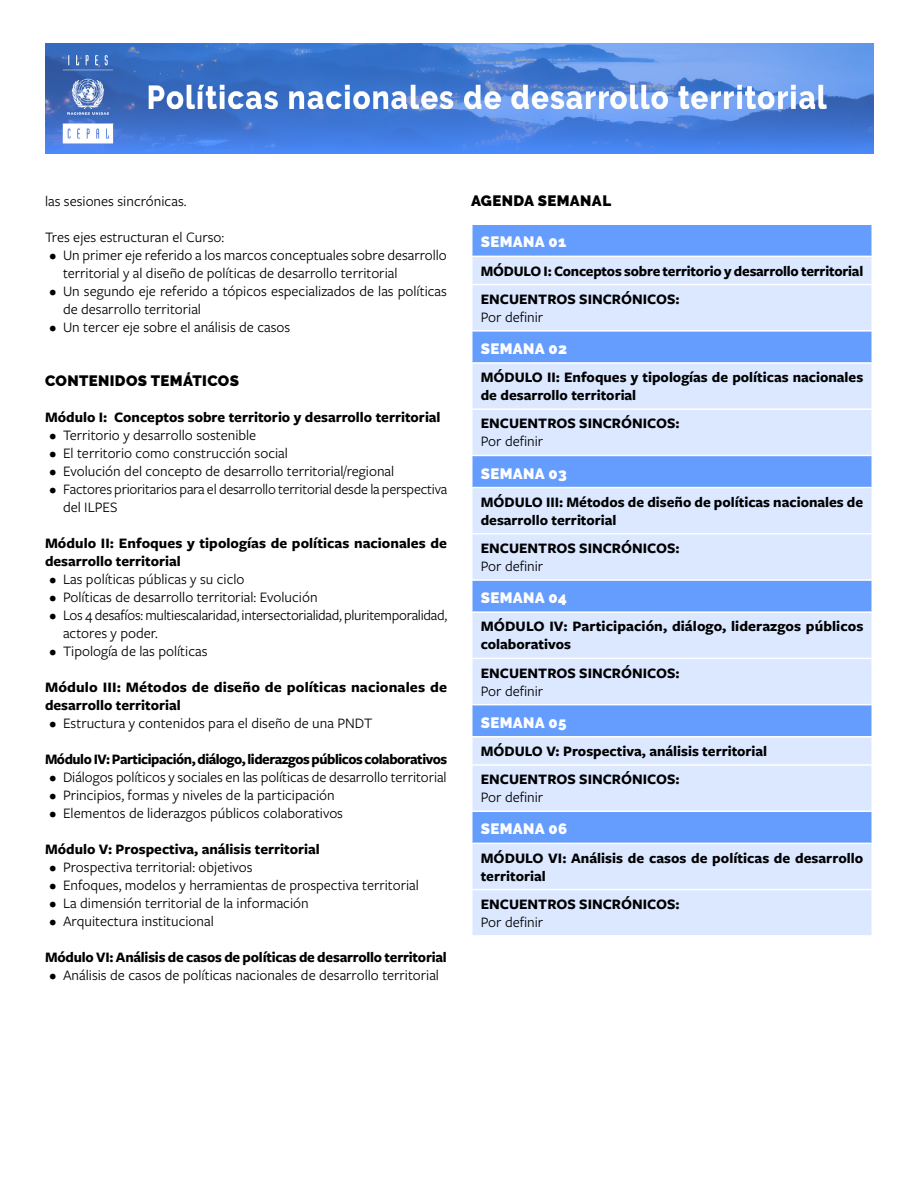
<style>
.page{position:relative;width:918px;height:1188px;background:#fff}
.page>*{position:absolute;margin:0;border:0;box-sizing:border-box;transform-origin:0 0}
.t1{font:15px/18px "Freight Sans Pro";color:#000}
.t2{font:700 15px/18px "Freight Sans Pro";color:#000}
.t3{font:700 15px/18px "Freight Sans Pro";color:#000;scale:1.04 1}
.t4{font:700 15px "Freight Sans Pro";letter-spacing:-.03em;color:#000}
.t5{font:900 15px "Raleway";letter-spacing:.025em;color:#fff}
.t6{font:900 15px "Raleway";letter-spacing:.025em;color:#000}
</style>
<div class="page">
<img style="left:45px;top:44px;width:828px;height:110px">
<div style="left:472px;top:225px;width:400px;height:31px;background:#659dff"></div>
<svg style="left:472px;top:257px;width:400px;height:678px;fill:#dbe8ff"></svg>
<hr style="left:471px;top:284px;width:402px;height:1px;background:#fff">
<hr style="left:471px;top:362px;width:402px;height:2px;background:#fff">
<hr style="left:471px;top:408px;width:402px;height:2px;background:#fff">
<hr style="left:471px;top:487px;width:402px;height:1px;background:#fff">
<hr style="left:471px;top:533px;width:402px;height:2px;background:#fff">
<hr style="left:471px;top:611px;width:402px;height:2px;background:#fff">
<hr style="left:471px;top:658px;width:402px;height:1px;background:#fff">
<hr style="left:471px;top:736px;width:402px;height:2px;background:#fff">
<hr style="left:471px;top:764px;width:402px;height:2px;background:#fff">
<hr style="left:471px;top:843px;width:402px;height:1px;background:#fff">
<hr style="left:471px;top:889px;width:402px;height:1px;background:#fff">
<hr style="left:471px;top:330px;width:402px;height:2px;background:#fff">
<hr style="left:471px;top:455px;width:402px;height:1px;background:#fff">
<hr style="left:471px;top:579px;width:402px;height:2px;background:#fff">
<hr style="left:471px;top:704px;width:402px;height:1px;background:#fff">
<hr style="left:471px;top:811px;width:402px;height:1px;background:#fff">
<p class="t1" style="left:45px;top:191px;width:143px">las sesiones sincrónicas.</p>
<p class="t6" style="left:471px;top:192px;width:142px">AGENDA SEMANAL</p>
<p class="t1" style="left:45px;top:227px;width:181px">Tres ejes estructuran el Curso:</p>
<p class="t1" style="left:63px;top:245px;width:385px;text-indent:-14px">• Un primer eje referido a los marcos conceptuales sobre desarrollo territorial y al diseño de políticas de desarrollo territorial</p>
<p class="t1" style="left:63px;top:281px;width:385px;text-indent:-14px">• Un segundo eje referido a tópicos especializados de las políticas de desarrollo territorial</p>
<p class="t1" style="left:50px;top:317px;width:242px">• Un tercer eje sobre el análisis de casos</p>
<p class="t6" style="left:45px;top:372px;width:195px">CONTENIDOS TEMÁTICOS</p>
<p class="t2" style="left:45px;top:407px;width:397px">Módulo I: Conceptos sobre territorio y desarrollo territorial</p>
<p class="t1" style="left:50px;top:425px;width:208px">• Territorio y desarrollo sostenible</p>
<p class="t1" style="left:50px;top:443px;width:240px">• El territorio como construcción social</p>
<p class="t1" style="left:50px;top:461px;width:346px">• Evolución del concepto de desarrollo territorial/regional</p>
<p class="t1" style="left:63px;top:479px;width:386px;text-indent:-14px">• Factores prioritarios para el desarrollo territorial desde la perspectiva del ILPES</p>
<p class="t2" style="left:45px;top:533px;width:404px">Módulo II: Enfoques y tipologías de políticas nacionales de desarrollo territorial</p>
<p class="t1" style="left:50px;top:569px;width:197px">• Las políticas públicas y su ciclo</p>
<p class="t1" style="left:50px;top:587px;width:270px">• Políticas de desarrollo territorial: Evolución</p>
<p class="t1" style="left:63px;top:605px;width:386px;text-indent:-14px">• Los 4 desafíos: multiescalaridad, intersectorialidad, pluritemporalidad, actores y poder.</p>
<p class="t1" style="left:50px;top:641px;width:160px">• Tipología de las políticas</p>
<p class="t3" style="left:45px;top:677px;width:388px">Módulo III: Métodos de diseño de políticas nacionales de desarrollo territorial</p>
<p class="t1" style="left:50px;top:713px;width:324px">• Estructura y contenidos para el diseño de una PNDT</p>
<p class="t4" style="left:45px;top:748px;width:404px">Módulo IV: Participación, diálogo, liderazgos públicos colaborativos</p>
<p class="t1" style="left:50px;top:767px;width:399px">• Diálogos políticos y sociales en las políticas de desarrollo territorial</p>
<p class="t1" style="left:50px;top:785px;width:287px">• Principios, formas y niveles de la participación</p>
<p class="t1" style="left:50px;top:803px;width:295px">• Elementos de liderazgos públicos colaborativos</p>
<p class="t2" style="left:45px;top:839px;width:276px">Módulo V: Prospectiva, análisis territorial</p>
<p class="t1" style="left:50px;top:857px;width:205px">• Prospectiva territorial: objetivos</p>
<p class="t1" style="left:50px;top:875px;width:371px">• Enfoques, modelos y herramientas de prospectiva territorial</p>
<p class="t1" style="left:50px;top:893px;width:261px">• La dimensión territorial de la información</p>
<p class="t1" style="left:50px;top:911px;width:166px">• Arquitectura institucional</p>
<p class="t2" style="left:45px;top:947px;width:403px">Módulo VI: Análisis de casos de políticas de desarrollo territorial</p>
<p class="t1" style="left:50px;top:965px;width:391px">• Análisis de casos de políticas nacionales de desarrollo territorial</p>
<p class="t5" style="left:481px;top:233px;width:87px">SEMANA 01</p>
<p class="t2" style="left:481px;top:256px;width:384px;line-height:28.3px">MÓDULO I: Conceptos sobre territorio y desarrollo territorial<br>ENCUENTROS SINCRÓNICOS:</p>
<p class="t1" style="left:481px;top:307px;width:64px">Por definir</p>
<p class="t5" style="left:481px;top:340px;width:88px">SEMANA 02</p>
<p class="t2" style="left:481px;top:368px;width:384px">MÓDULO II: Enfoques y tipologías de políticas nacionales de desarrollo territorial</p>
<p class="t2" style="left:481px;top:414px;width:200px">ENCUENTROS SINCRÓNICOS:</p>
<p class="t1" style="left:481px;top:432px;width:64px">Por definir</p>
<p class="t5" style="left:481px;top:465px;width:88px">SEMANA 03</p>
<p class="t2" style="left:481px;top:492px;width:384px">MÓDULO III: Métodos de diseño de políticas nacionales de desarrollo territorial</p>
<p class="t2" style="left:481px;top:539px;width:200px">ENCUENTROS SINCRÓNICOS:</p>
<p class="t1" style="left:481px;top:557px;width:64px">Por definir</p>
<p class="t5" style="left:481px;top:589px;width:88px">SEMANA 04</p>
<p class="t2" style="left:481px;top:617px;width:384px">MÓDULO IV: Participación, diálogo, liderazgos públicos colaborativos</p>
<p class="t2" style="left:481px;top:663px;width:200px">ENCUENTROS SINCRÓNICOS:</p>
<p class="t1" style="left:481px;top:681px;width:64px">Por definir</p>
<p class="t5" style="left:481px;top:714px;width:87px">SEMANA 05</p>
<p class="t2" style="left:481px;top:736px;width:288px;line-height:28.3px">MÓDULO V: Prospectiva, análisis territorial<br>ENCUENTROS SINCRÓNICOS:</p>
<p class="t1" style="left:481px;top:788px;width:64px">Por definir</p>
<p class="t5" style="left:481px;top:820px;width:88px">SEMANA 06</p>
<p class="t2" style="left:481px;top:848px;width:384px">MÓDULO VI: Análisis de casos de políticas de desarrollo territorial</p>
<p class="t2" style="left:481px;top:894px;width:200px">ENCUENTROS SINCRÓNICOS:</p>
<p class="t1" style="left:481px;top:912px;width:64px">Por definir</p>
</div>
